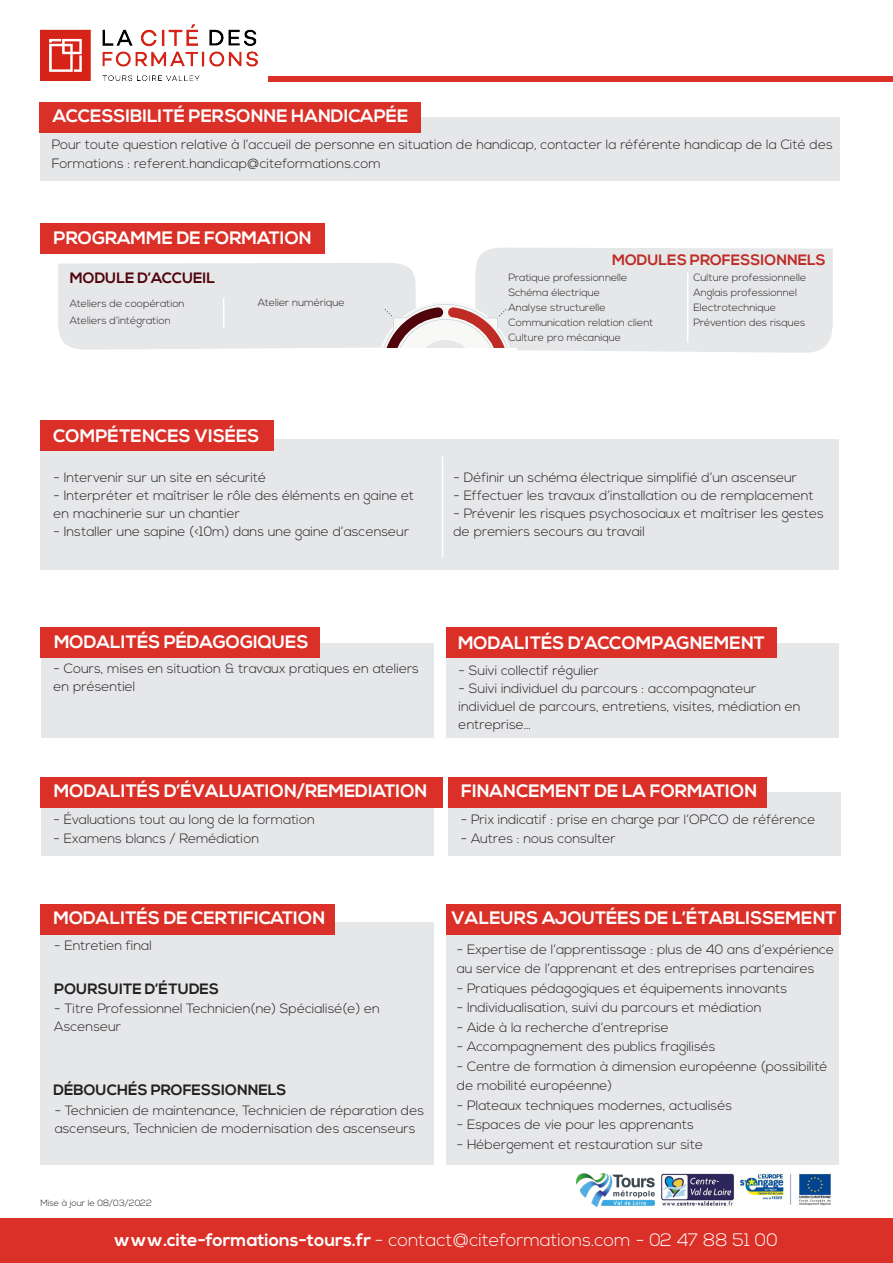
<style>
.page{position:relative;width:893px;height:1263px;background:#fff}
.page>*{position:absolute;margin:0;border:0;box-sizing:border-box;transform-origin:0 0}
.t1{font:700 18px "Nexa";color:#fff}
.t2{font:300 18px "Nexa";color:#fff}
.t3{font:700 15px "Nexa";color:#231f20}
.t4{font:700 15px "Nexa";color:#bf2c26}
.t5{font:700 15px "Nexa";color:#50040b}
.t6{font:300 13.5px/18px "Nexa";color:#231f20}
.t7{font:300 10.5px "Nexa";color:#231f20}
.t8{font:300 9px "Nexa";color:#231f20}
.s1{font-weight:700}
</style>
<div class="page">
<div style="left:268px;top:76px;width:625px;height:5px;background:#da3028"></div>
<svg style="left:58px;top:248px;width:775px;height:105px"></svg>
<div style="left:41px;top:223px;width:284px;height:30px;background:#da3028"></div>
<div style="left:40px;top:439px;width:798px;height:131px;background:#e6e7e9"></div>
<div style="left:40px;top:420px;width:234px;height:31px;background:#da3028"></div>
<hr style="left:442px;top:456px;width:1px;height:101px;background:#fff">
<div style="left:446px;top:643px;width:392px;height:94px;background:#e6e7e9"></div>
<div style="left:41px;top:643px;width:392px;height:94px;background:#e6e7e9"></div>
<div style="left:41px;top:628px;width:279px;height:30px;background:#da3028"></div>
<div style="left:446px;top:628px;width:331px;height:30px;background:#da3028"></div>
<div style="left:446px;top:919px;width:392px;height:245px;background:#e6e7e9"></div>
<div style="left:446px;top:904px;width:394px;height:30px;background:#da3028"></div>
<div style="left:40px;top:922px;width:393px;height:242px;background:#e6e7e9"></div>
<div style="left:40px;top:904px;width:295px;height:30px;background:#da3028"></div>
<img style="left:577px;top:1174px;width:77px;height:33px">
<img style="left:661px;top:1173px;width:74px;height:35px">
<img style="left:739px;top:1172px;width:92px;height:34px">
<img style="left:41px;top:24px;width:216px;height:56px">
<div style="left:0;top:1218px;width:892px;height:45px;background:#da3028"></div>
<div style="left:41px;top:792px;width:392px;height:64px;background:#e6e7e9"></div>
<div style="left:41px;top:777px;width:402px;height:30px;background:#da3028"></div>
<div style="left:448px;top:792px;width:393px;height:64px;background:#e6e7e9"></div>
<div style="left:448px;top:777px;width:318px;height:30px;background:#da3028"></div>
<div style="left:40px;top:117px;width:799px;height:64px;background:#e6e7e9"></div>
<div style="left:40px;top:102px;width:381px;height:30px;background:#da3028"></div>
<div style="left:374px;top:349px;width:143px;height:89px;background:#fff"></div>
<hr style="left:223px;top:298px;width:1px;height:30px;background:#fff">
<hr style="left:687px;top:273px;width:1px;height:69px;background:#fff">
<p class="t1" style="left:53px;top:105px;width:357px">ACCESSIBILITÉ PERSONNE HANDICAPÉE</p>
<p class="t6" style="left:52px;top:135px;width:783px;line-height:19.5px">Pour toute question relative à l’accueil de personne en situation de handicap, contacter la référente handicap de la Cité des<br>Formations : referent.handicap@citeformations.com</p>
<p class="t1" style="left:54px;top:228px;width:260px">PROGRAMME DE FORMATION</p>
<p class="t5" style="left:70px;top:269px;width:147px">MODULE D’ACCUEIL</p>
<p class="t7" style="left:70px;top:297px;width:116px">Ateliers de coopération</p>
<p class="t7" style="left:70px;top:314px;width:102px">Ateliers d’intégration</p>
<p class="t7" style="left:258px;top:296px;width:88px">Atelier numérique</p>
<p class="t1" style="left:53px;top:425px;width:208px">COMPÉTENCES VISÉES</p>
<p class="t6" style="left:54px;top:469px;width:214px">- Intervenir sur un site en sécurité</p>
<p class="t6" style="left:54px;top:487px;width:362px">- Interpréter et maîtriser le rôle des éléments en gaine et</p>
<p class="t6" style="left:54px;top:505px;width:188px">en machinerie sur un chantier</p>
<p class="t6" style="left:54px;top:523px;width:357px">- Installer une sapine (&lt;10m) dans une gaine d’ascenseur</p>
<p class="t4" style="left:612px;top:251px;width:215px">MODULES PROFESSIONNELS</p>
<p class="t7" style="left:509px;top:272px;width:120px">Pratique professionnelle</p>
<p class="t7" style="left:509px;top:287px;width:93px">Schéma électrique</p>
<p class="t7" style="left:509px;top:302px;width:99px">Analyse structurelle</p>
<p class="t7" style="left:509px;top:317px;width:146px">Communication relation client</p>
<p class="t7" style="left:509px;top:332px;width:114px">Culture pro mécanique</p>
<p class="t7" style="left:693px;top:272px;width:114px">Culture professionnelle</p>
<p class="t7" style="left:693px;top:287px;width:105px">Anglais professionnel</p>
<p class="t7" style="left:693px;top:302px;width:84px">Electrotechnique</p>
<p class="t7" style="left:693px;top:317px;width:113px">Prévention des risques</p>
<p class="t6" style="left:453px;top:469px;width:345px">- Définir un schéma électrique simplifié d’un ascenseur</p>
<p class="t6" style="left:453px;top:487px;width:362px">- Effectuer les travaux d’installation ou de remplacement</p>
<p class="t6" style="left:453px;top:505px;width:372px">- Prévenir les risques psychosociaux et maîtriser les gestes de premiers secours au travail</p>
<p class="t1" style="left:54px;top:631px;width:256px">MODALITÉS PÉDAGOGIQUES</p>
<p class="t1" style="left:458px;top:632px;width:308px">MODALITÉS D’ACCOMPAGNEMENT</p>
<p class="t6" style="left:54px;top:660px;width:367px">- Cours, mises en situation &amp; travaux pratiques en ateliers en présentiel</p>
<p class="t6" style="left:459px;top:662px;width:142px">- Suivi collectif régulier</p>
<p class="t6" style="left:459px;top:680px;width:299px">- Suivi individuel du parcours : accompagnateur</p>
<p class="t6" style="left:459px;top:698px;width:344px">individuel de parcours, entretiens, visites, médiation en entreprise…</p>
<p class="t1" style="left:54px;top:780px;width:375px">MODALITÉS D’ÉVALUATION/REMEDIATION</p>
<p class="t6" style="left:54px;top:811px;width:263px">- Évaluations tout au long de la formation</p>
<p class="t6" style="left:54px;top:830px;width:207px">- Examens blancs / Remédiation</p>
<p class="t1" style="left:54px;top:908px;width:273px">MODALITÉS DE CERTIFICATION</p>
<p class="t6" style="left:54px;top:937px;width:99px">- Entretien final</p>
<p class="t3" style="left:54px;top:980px;width:166px">POURSUITE D’ÉTUDES</p>
<p class="t6" style="left:54px;top:1000px;width:327px">- Titre Professionnel Technicien(ne) Spécialisé(e) en</p>
<p class="t6" style="left:54px;top:1018px;width:68px">Ascenseur</p>
<p class="t3" style="left:54px;top:1081px;width:234px">DÉBOUCHÉS PROFESSIONNELS</p>
<p class="t6" style="left:55px;top:1102px;width:371px">- Technicien de maintenance, Technicien de réparation des ascenseurs, Technicien de modernisation des ascenseurs</p>
<p class="t8" style="left:40px;top:1198px;width:113px">Mise à jour le 08/03/2022</p>
<p class="t1" style="left:461px;top:780px;width:297px">FINANCEMENT DE LA FORMATION</p>
<p class="t6" style="left:461px;top:811px;width:356px">- Prix indicatif : prise en charge par l’OPCO de référence</p>
<p class="t6" style="left:461px;top:830px;width:156px">- Autres : nous consulter</p>
<p class="t1" style="left:451px;top:908px;width:387px">VALEURS AJOUTÉES DE L’ÉTABLISSEMENT</p>
<p class="t6" style="left:457px;top:940px;width:379px;line-height:19.5px">- Expertise de l’apprentissage : plus de 40 ans d’expérience au service de l’apprenant et des entreprises partenaires</p>
<p class="t6" style="left:457px;top:980px;width:332px">- Pratiques pédagogiques et équipements innovants</p>
<p class="t6" style="left:457px;top:999px;width:306px">- Individualisation, suivi du parcours et médiation</p>
<p class="t6" style="left:457px;top:1019px;width:213px">- Aide à la recherche d’entreprise</p>
<p class="t6" style="left:457px;top:1038px;width:260px">- Accompagnement des publics fragilisés</p>
<p class="t6" style="left:457px;top:1057px;width:372px;line-height:19.5px">- Centre de formation à dimension européenne (possibilité de mobilité européenne)</p>
<p class="t6" style="left:457px;top:1097px;width:277px">- Plateaux techniques modernes, actualisés</p>
<p class="t6" style="left:457px;top:1116px;width:238px">- Espaces de vie pour les apprenants</p>
<p class="t6" style="left:457px;top:1136px;width:248px">- Hébergement et restauration sur site</p>
<p class="t2" style="left:114px;top:1229px;width:665px"><span class="s1">www.cite-formations-tours.fr</span> - contact@citeformations.com - 02 47 88 51 00</p>
</div>
